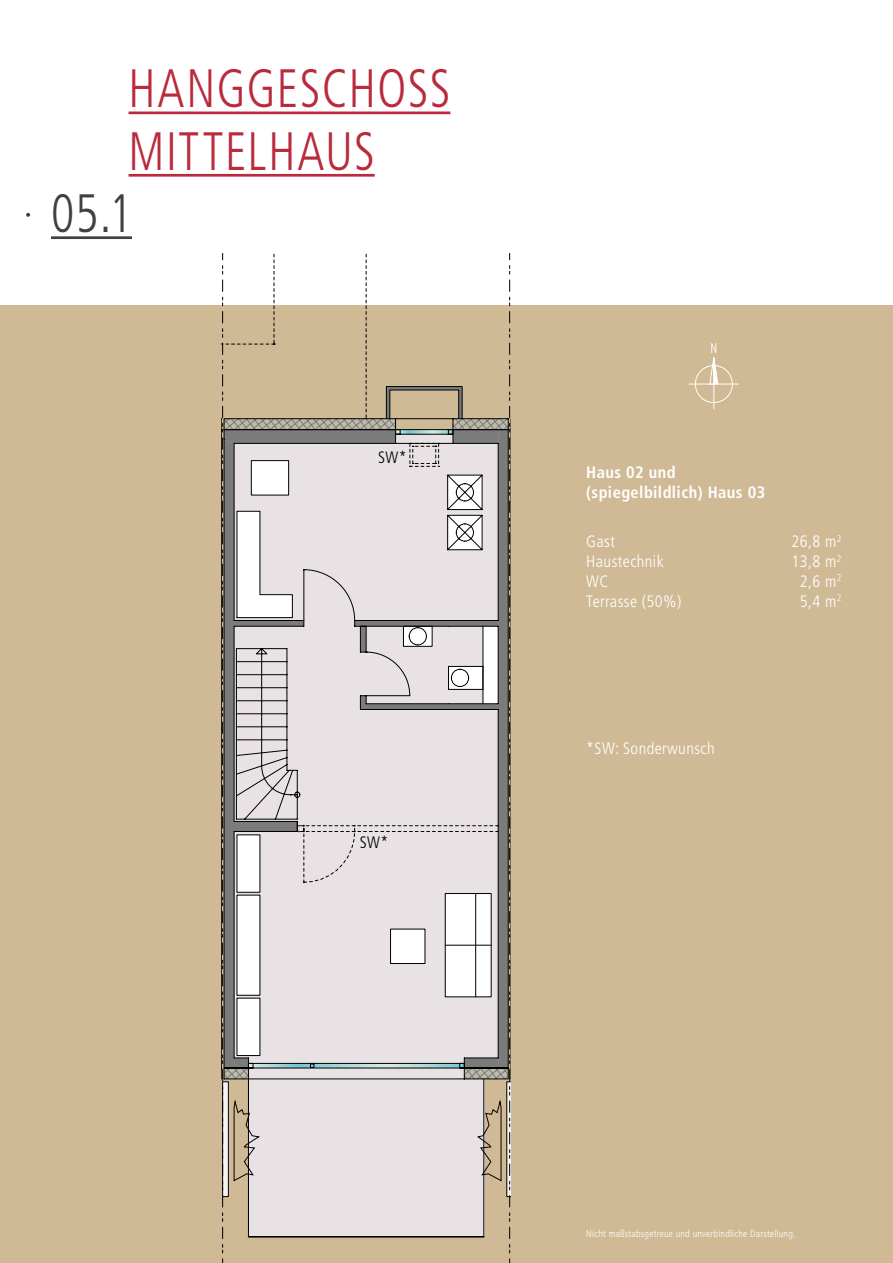
<style>
.page{position:relative;width:893px;height:1263px;background:#fff}
.page>*{position:absolute;margin:0;border:0;box-sizing:border-box;transform-origin:0 0}
.t1{font:300 condensed 54px/62.4px "Frutiger";letter-spacing:.03em;color:#b92a3c;scale:.9 1}
.t2{font:300 condensed 54px "Frutiger";color:#404040;scale:.9 1}
.t3{font:300 condensed 16.5px "Frutiger";letter-spacing:.025em;color:#fff}
.t4{font:700 condensed 16.5px/19.8px "Frutiger";letter-spacing:.025em;color:#fff}
.t5{font:300 condensed 16.5px "Frutiger";color:#000}
.t6{font:300 condensed 9.75px "Frutiger";letter-spacing:.025em;color:#fff}
</style>
<div class="page">
<div style="left:0;top:305px;width:893px;height:958px;background:#d0ba95"></div>
<hr style="left:129px;top:112px;width:321px;height:2px;background:#b92a3c">
<hr style="left:129px;top:174px;width:246px;height:3px;background:#b92a3c">
<hr style="left:51px;top:236px;width:81px;height:3px;background:#404040">
<svg style="left:26px;top:213px;width:4px;height:4px"></svg>
<div style="left:695px;top:365px;width:38px;height:38px;border:1px solid #fff;border-radius:50%"></div>
<hr style="left:689px;top:384px;width:50px;height:1px;background:#fff">
<svg style="left:709px;top:343px;width:10px;height:66px"></svg>
<svg style="left:222px;top:253px;width:288px;height:1010px"></svg>
<svg style="left:224px;top:387px;width:284px;height:692px;background:#d1cccb"></svg>
<div style="left:237px;top:895px;width:23px;height:101px;background:#fff"></div>
<div style="left:237px;top:998px;width:23px;height:58px;background:#fff"></div>
<div style="left:445px;top:893px;width:47px;height:104px;background:#fff;border:1px solid #000"></div>
<hr style="left:475px;top:893px;width:1px;height:104px;background:#000">
<hr style="left:445px;top:945px;width:46px;height:1px;background:#000">
<div style="left:390px;top:929px;width:35px;height:35px;background:#fff;border:1px solid #000"></div>
<h1 class="t1" style="left:129px;top:58px;width:359px">HANGGESCHOSS<br>MITTELHAUS</h1>
<h1 class="t2" style="left:51px;top:183px;width:91px">05.1</h1>
<p class="t5" style="left:378px;top:448px;width:30px">SW*</p>
<p class="t5" style="left:360px;top:833px;width:30px">SW*</p>
<p class="t4" style="left:586px;top:463px;width:181px">Haus 02 und (spiegelbildlich) Haus 03</p>
<p class="t3" style="left:586px;top:532px;width:30px">Gast</p>
<p class="t3" style="left:791px;top:532px;width:52px">26,8 m<sup>2</sup></p>
<p class="t3" style="left:586px;top:552px;width:79px">Haustechnik</p>
<p class="t3" style="left:791px;top:552px;width:52px">13,8 m<sup>2</sup></p>
<p class="t3" style="left:586px;top:572px;width:24px">WC</p>
<p class="t3" style="left:800px;top:572px;width:43px">2,6 m<sup>2</sup></p>
<p class="t3" style="left:586px;top:591px;width:97px">Terrasse (50%)</p>
<p class="t3" style="left:800px;top:591px;width:43px">5,4 m<sup>2</sup></p>
<p class="t3" style="left:586px;top:739px;width:130px">*SW: Sonderwunsch</p>
<p class="t6" style="left:586px;top:1228px;width:211px">Nicht maßstabsgetreue und unverbindliche Darstellung.</p>
</div>
